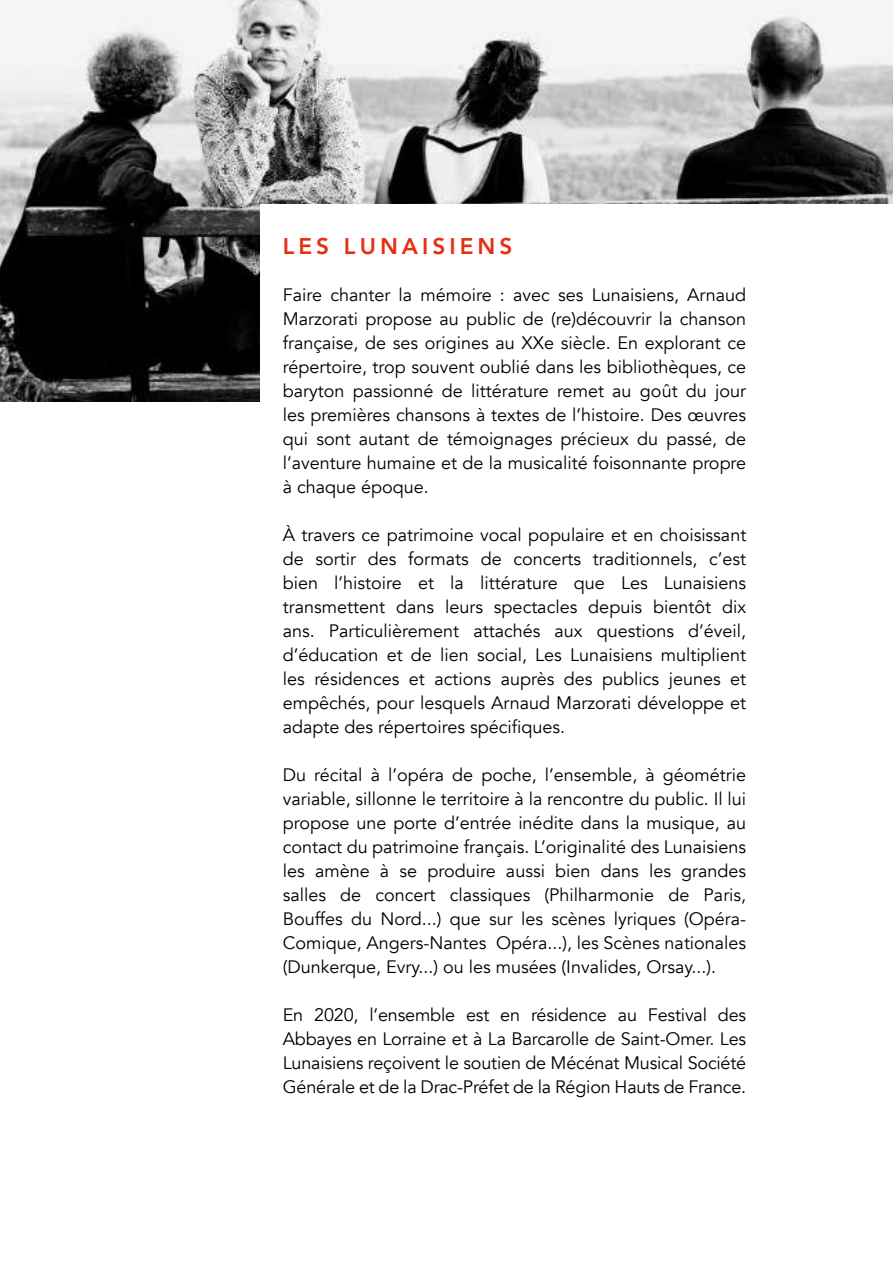
<style>
.page{position:relative;width:893px;height:1263px;background:#fff}
.page>*{position:absolute;margin:0;border:0;box-sizing:border-box;transform-origin:0 0}
.t1{font:500 22.5px "Avenir LT Std";letter-spacing:.18em;color:#e73e20}
.t2{font:800 22.5px "Avenir LT Std";letter-spacing:.18em;color:#e53012}
.t3{font:18px/24px "Avenir";color:#000;text-align:justify}
</style>
<div class="page">
<img style="left:0;top:0;width:893px;height:401px">
<div style="left:260px;top:205px;width:633px;height:347px;background:#fff"></div>
<p class="t2" style="left:283px;top:233px;width:231px">LES LUNAISIENS</p>
<p class="t3" style="left:283px;top:284px;width:465px">Faire chanter la mémoire : avec ses Lunaisiens, Arnaud Marzorati propose au public de (re)découvrir la chanson française, de ses origines au XXe siècle. En explorant ce répertoire, trop souvent oublié dans les bibliothèques, ce baryton passionné de littérature remet au goût du jour les premières chansons à textes de l’histoire. Des œuvres qui sont autant de témoignages précieux du passé, de l’aventure humaine et de la musicalité foisonnante propre à chaque époque.</p>
<p class="t3" style="left:283px;top:523px;width:465px">À travers ce patrimoine vocal populaire et en choisissant de sortir des formats de concerts traditionnels, c’est bien l’histoire et la littérature que Les Lunaisiens transmettent dans leurs spectacles depuis bientôt dix ans. Particulièrement attachés aux questions d’éveil, d’éducation et de lien social, Les Lunaisiens multiplient les résidences et actions auprès des publics jeunes et empêchés, pour lesquels Arnaud Marzorati développe et adapte des répertoires spécifiques.</p>
<p class="t3" style="left:283px;top:763px;width:465px">Du récital à l’opéra de poche, l’ensemble, à géométrie variable, sillonne le territoire à la rencontre du public. Il lui propose une porte d’entrée inédite dans la musique, au contact du patrimoine français. L’originalité des Lunaisiens les amène à se produire aussi bien dans les grandes salles de concert classiques (Philharmonie de Paris, Bouffes du Nord...) que sur les scènes lyriques (Opéra-Comique, Angers-Nantes Opéra...), les Scènes nationales (Dunkerque, Evry...) ou les musées (Invalides, Orsay...).</p>
<p class="t3" style="left:283px;top:1003px;width:465px">En 2020, l’ensemble est en résidence au Festival des Abbayes en Lorraine et à La Barcarolle de Saint-Omer. Les Lunaisiens reçoivent le soutien de Mécénat Musical Société Générale et de la Drac-Préfet de la Région Hauts de France.</p>
<p class="t1" style="left:209px;top:245px;width:229px">LES LUNAISIENS</p>
</div>
